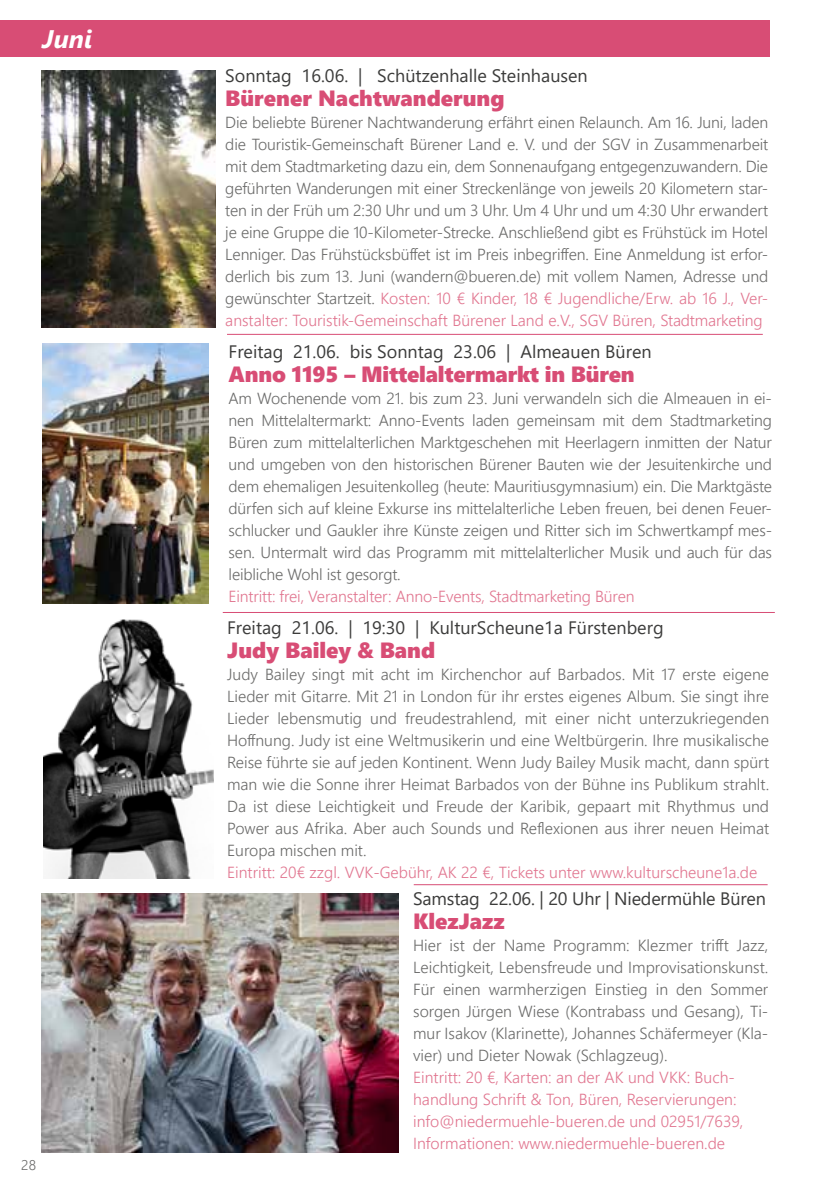
<style>
.page{position:relative;width:840px;height:1191px;background:#fff}
.page>*{position:absolute;margin:0;border:0;box-sizing:border-box;transform-origin:0 0}
.t1{font:italic 700 25.4px "Segoe UI";color:#fff}
.t2{font:22px "Segoe UI Black";color:#d84d75}
.t3{font:18px "Segoe UI";color:#3c3c3b}
.t4{font:300 16px/22px "Segoe UI";color:#6b6b6a;text-align:justify}
.t5{font:300 16px/22px "Segoe UI";color:#e17690}
.t6{font:300 14px "Segoe UI";color:#6b6b6a}
.s1{color:#e17690}
</style>
<div class="page">
<div style="left:0;top:21px;width:768px;height:36px;background:#d84d75"></div>
<hr style="left:413px;top:884px;width:354px;height:1px;background:#d84d75">
<img style="left:43px;top:620px;width:170px;height:258px">
<img style="left:42px;top:893px;width:356px;height:259px">
<img style="left:42px;top:344px;width:166px;height:259px">
<img style="left:42px;top:71px;width:173px;height:256px">
<hr style="left:227px;top:334px;width:535px;height:1px;background:#d84d75">
<hr style="left:223px;top:612px;width:551px;height:1px;background:#d84d75">
<h1 class="t1" style="left:43px;top:21px;width:51px">Juni</h1>
<p class="t6" style="left:21px;top:1153px;width:16px">28</p>
<p class="t3" style="left:225px;top:59px;width:364px">Sonntag 16.06. | Schützenhalle Steinhausen</p>
<h2 class="t2" style="left:225px;top:83px;width:280px">Bürener Nachtwanderung</h2>
<p class="t4" style="left:225px;top:111px;width:544px">Die beliebte Bürener Nachtwanderung erfährt einen Relaunch. Am 16. Juni, laden die Touristik-Gemeinschaft Bürener Land e. V. und der SGV in Zusammenarbeit mit dem Stadtmarketing dazu ein, dem Sonnenaufgang entgegenzuwandern. Die geführten Wanderungen mit einer Streckenlänge von jeweils 20 Kilometern star&shy;ten in der Früh um 2:30 Uhr und um 3 Uhr. Um 4 Uhr und um 4:30 Uhr erwandert je eine Gruppe die 10-Kilometer-Strecke. Anschließend gibt es Frühstück im Hotel Lenniger. Das Frühstücksbüffet ist im Preis inbegriffen. Eine Anmeldung ist erfor&shy;derlich bis zum 13. Juni (wandern@bueren.de) mit vollem Namen, Adresse und gewünschter Startzeit. <span class="s1">Kosten: 10 € Kinder, 18 € Jugendliche/Erw. ab 16 J., Ver&shy;anstalter: Touristik-Gemeinschaft Bürener Land e.V., SGV Büren, Stadtmarketing</span></p>
<p class="t3" style="left:228px;top:335px;width:424px">Freitag 21.06. bis Sonntag 23.06 | Almeauen Büren</p>
<h2 class="t2" style="left:228px;top:358px;width:407px">Anno 1195 – Mittelaltermarkt in Büren</h2>
<p class="t4" style="left:228px;top:387px;width:544px">Am Wochenende vom 21. bis zum 23. Juni verwandeln sich die Almeauen in ei&shy;nen Mittelaltermarkt: Anno-Events laden gemeinsam mit dem Stadtmarketing Büren zum mittelalterlichen Marktgeschehen mit Heerlagern inmitten der Natur und umgeben von den historischen Bürener Bauten wie der Jesuitenkirche und dem ehemaligen Jesuitenkolleg (heute: Mauritiusgymnasium) ein. Die Marktgäste dürfen sich auf kleine Exkurse ins mittelalterliche Leben freuen, bei denen Feuer&shy;schlucker und Gaukler ihre Künste zeigen und Ritter sich im Schwertkampf mes&shy;sen. Untermalt wird das Programm mit mittelalterlicher Musik und auch für das leibliche Wohl ist gesorgt.</p>
<p class="t5" style="left:228px;top:585px;width:407px">Eintritt: frei, Veranstalter: Anno-Events, Stadtmarketing Büren</p>
<p class="t3" style="left:227px;top:611px;width:437px">Freitag 21.06. | 19:30 | KulturScheune1a Fürstenberg</p>
<h2 class="t2" style="left:227px;top:634px;width:209px">Judy Bailey &amp; Band</h2>
<p class="t4" style="left:227px;top:663px;width:543px">Judy Bailey singt mit acht im Kirchenchor auf Barbados. Mit 17 erste eigene Lieder mit Gitarre. Mit 21 in London für ihr erstes eigenes Album. Sie singt ihre Lieder lebensmutig und freudestrahlend, mit einer nicht unterzukriegenden Hoffnung. Judy ist eine Weltmusikerin und eine Weltbürgerin. Ihre musikalische Reise führte sie auf jeden Kontinent. Wenn Judy Bailey Musik macht, dann spürt man wie die Sonne ihrer Heimat Barbados von der Bühne ins Publikum strahlt.<br>Da ist diese Leichtigkeit und Freude der Karibik, gepaart mit Rhythmus und Power aus Afrika. Aber auch Sounds und Reflexionen aus ihrer neuen Heimat Europa mischen mit.</p>
<p class="t5" style="left:227px;top:861px;width:531px">Eintritt: 20€ zzgl. VVK-Gebühr, AK 22 €, Tickets unter www.kulturscheune1a.de</p>
<p class="t3" style="left:413px;top:882px;width:354px">Samstag 22.06. | 20 Uhr | Niedermühle Büren</p>
<h2 class="t2" style="left:413px;top:905px;width:93px">KlezJazz</h2>
<p class="t4" style="left:413px;top:934px;width:356px">Hier ist der Name Programm: Klezmer trifft Jazz, Leichtigkeit, Lebensfreude und Improvisationskunst.<br>Für einen warmherzigen Einstieg in den Sommer sorgen Jürgen Wiese (Kontrabass und Gesang), Ti&shy;mur Isakov (Klarinette), Johannes Schäfermeyer (Kla&shy;vier) und Dieter Nowak (Schlagzeug).</p>
<p class="t5" style="left:413px;top:1066px;width:331px">Eintritt: 20 €, Karten: an der AK und VKK: Buch&shy;handlung Schrift &amp; Ton, Büren, Reservierungen: info@niedermuehle-bueren.de und 02951/7639, Informationen: www.niedermuehle-bueren.de</p>
</div>
